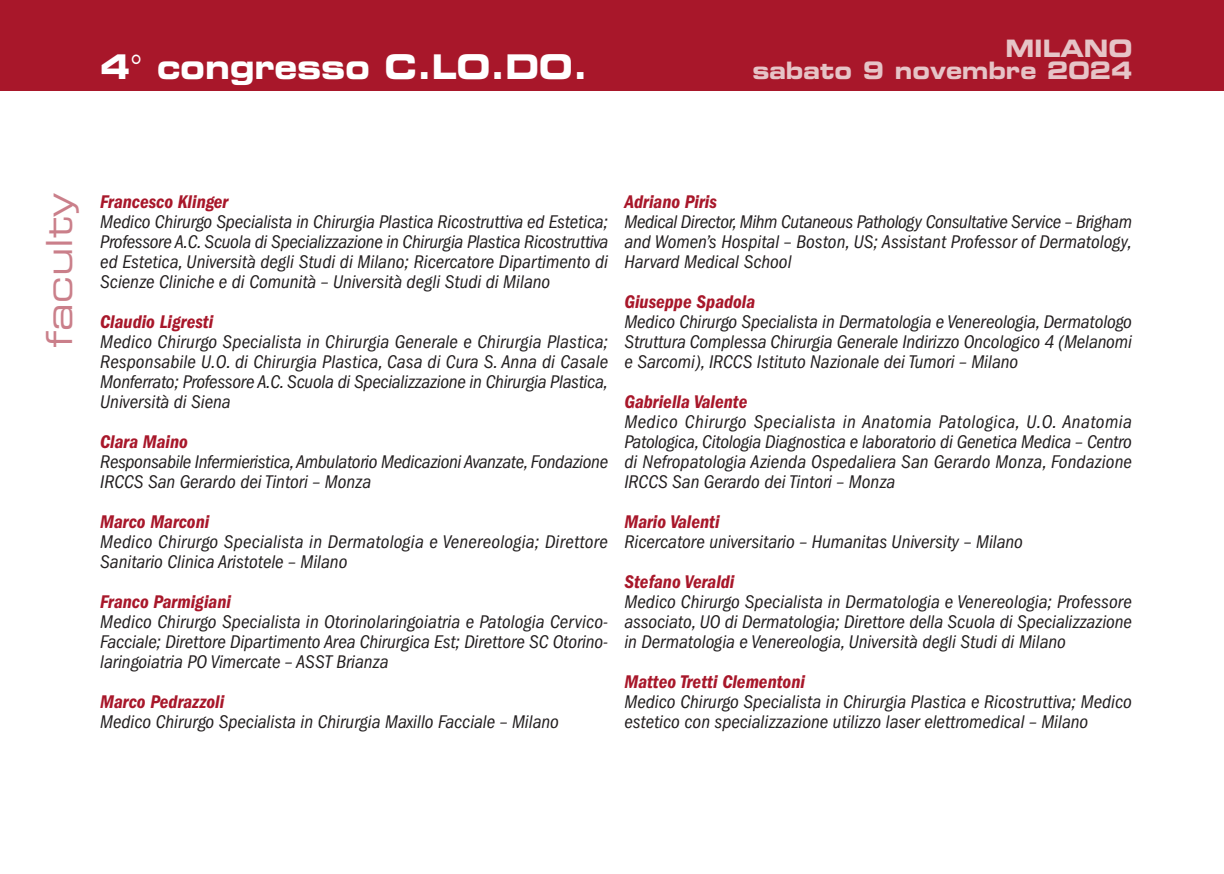
<style>
.page{position:relative;width:1224px;height:874px;background:#fff}
.page>*{position:absolute;margin:0;border:0;box-sizing:border-box;transform-origin:0 0}
.t1{font:36px "Eurostile Extended Two";color:#ca7f8a}
.t2{font:34px "Eurostile Bold Extended Two";letter-spacing:-.01em;color:#fff;scale:.9 1}
.t3{font:24px/22px "Eurostile Bold Extended Two";color:#e6c4c7;text-align:right;scale:.9 1}
.t4{font:italic condensed 19px/20px "Franklin Gothic";color:#231f20;text-align:justify}
.t5{font:italic 600 condensed 19px "Franklin Gothic";color:#a8172a}
</style>
<div class="page">
<div style="left:0;top:0;width:1223px;height:91px;background:#a8172a"></div>
<h2 class="t2" style="left:100px;top:54px;width:543px">4 congresso C.LO.DO.</h2>
<p class="t3" style="left:752px;top:39px;width:424px">MILANO<br>sabato 9 novembre 2024</p>
<h1 class="t1" style="left:46px;top:348px;width:157px;rotate:-90deg">faculty</h1>
<p class="t5" style="left:100px;top:195px;width:130px">Francesco Klinger</p>
<p class="t4" style="left:100px;top:213px;width:509px">Medico Chirurgo Specialista in Chirurgia Plastica Ricostruttiva ed Estetica; Professore A.C. Scuola di Specializzazione in Chirurgia Plastica Ricostruttiva ed Estetica, Università degli Studi di Milano; Ricercatore Dipartimento di Scienze Cliniche e di Comunità – Università degli Studi di Milano</p>
<p class="t5" style="left:100px;top:315px;width:114px">Claudio Ligresti</p>
<p class="t4" style="left:100px;top:333px;width:509px">Medico Chirurgo Specialista in Chirurgia Generale e Chirurgia Plastica; Responsabile U.O. di Chirurgia Plastica, Casa di Cura S. Anna di Casale Monferrato; Professore A.C. Scuola di Specializzazione in Chirurgia Plastica, Università di Siena</p>
<p class="t5" style="left:100px;top:435px;width:89px">Clara Maino</p>
<p class="t4" style="left:100px;top:453px;width:509px">Responsabile Infermieristica, Ambulatorio Medicazioni Avanzate, Fondazione<br>IRCCS San Gerardo dei Tintori – Monza</p>
<p class="t5" style="left:100px;top:515px;width:110px">Marco Marconi</p>
<p class="t4" style="left:100px;top:533px;width:509px">Medico Chirurgo Specialista in Dermatologia e Venereologia; Direttore<br>Sanitario Clinica Aristotele – Milano</p>
<p class="t5" style="left:100px;top:595px;width:132px">Franco Parmigiani</p>
<p class="t4" style="left:100px;top:613px;width:509px">Medico Chirurgo Specialista in Otorinolaringoiatria e Patologia Cervico-Facciale; Direttore Dipartimento Area Chirurgica Est; Direttore SC Otorino&shy;laringoiatria PO Vimercate – ASST Brianza</p>
<p class="t5" style="left:100px;top:695px;width:126px">Marco Pedrazzoli</p>
<p class="t4" style="left:100px;top:713px;width:460px">Medico Chirurgo Specialista in Chirurgia Maxillo Facciale – Milano</p>
<p class="t5" style="left:624px;top:195px;width:94px">Adriano Piris</p>
<p class="t4" style="left:624px;top:213px;width:509px">Medical Director, Mihm Cutaneous Pathology Consultative Service – Brigham and Women’s Hospital – Boston, US; Assistant Professor of Dermatology, Harvard Medical School</p>
<p class="t5" style="left:624px;top:295px;width:132px">Giuseppe Spadola</p>
<p class="t4" style="left:624px;top:313px;width:509px">Medico Chirurgo Specialista in Dermatologia e Venereologia, Dermatologo Struttura Complessa Chirurgia Generale Indirizzo Oncologico 4 (Melanomi e Sarcomi), IRCCS Istituto Nazionale dei Tumori – Milano</p>
<p class="t5" style="left:624px;top:395px;width:125px">Gabriella Valente</p>
<p class="t4" style="left:624px;top:413px;width:509px">Medico Chirurgo Specialista in Anatomia Patologica, U.O. Anatomia Patologica, Citologia Diagnostica e laboratorio di Genetica Medica – Centro di Nefropatologia Azienda Ospedaliera San Gerardo Monza, Fondazione IRCCS San Gerardo dei Tintori – Monza</p>
<p class="t5" style="left:624px;top:515px;width:97px">Mario Valenti</p>
<p class="t4" style="left:624px;top:533px;width:400px">Ricercatore universitario – Humanitas University – Milano</p>
<p class="t5" style="left:624px;top:575px;width:112px">Stefano Veraldi</p>
<p class="t4" style="left:624px;top:593px;width:509px">Medico Chirurgo Specialista in Dermatologia e Venereologia; Professore associato, UO di Dermatologia; Direttore della Scuola di Specializzazione in Dermatologia e Venereologia, Università degli Studi di Milano</p>
<p class="t5" style="left:624px;top:675px;width:182px">Matteo Tretti Clementoni</p>
<p class="t4" style="left:624px;top:693px;width:509px">Medico Chirurgo Specialista in Chirurgia Plastica e Ricostruttiva; Medico estetico con specializzazione utilizzo laser elettromedical – Milano</p>
</div>
